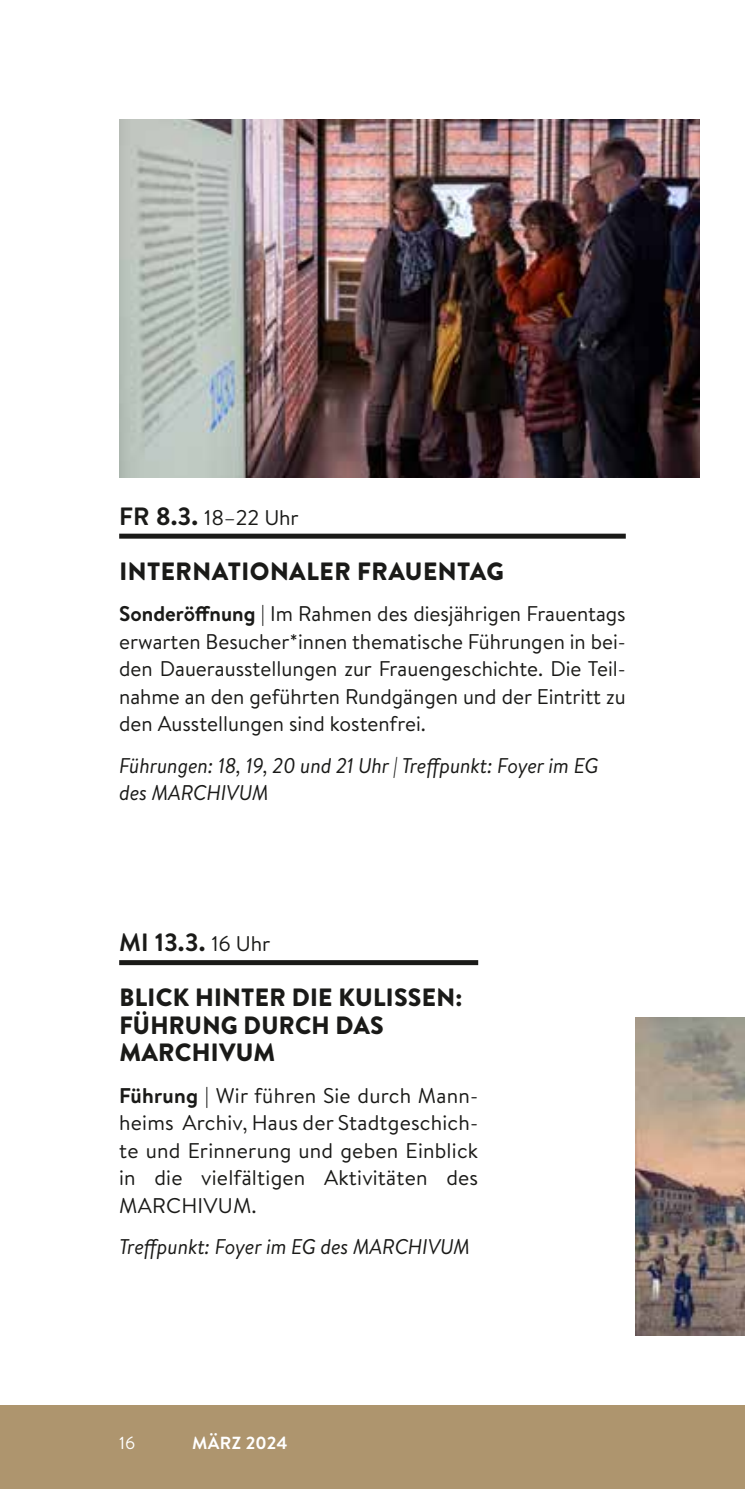
<style>
.page{position:relative;width:745px;height:1489px;background:#fff}
.page>*{position:absolute;margin:0;border:0;box-sizing:border-box;transform-origin:0 0}
.t1{font:900 25px/27.5px "Brandon Text";letter-spacing:.01em;color:#1a1a18}
.t2{font:700 25px "Brandon Text";color:#1a1a18}
.t3{font:21.25px/27.5px "Brandon Text";color:#1a1a18;text-align:justify}
.t4{font:italic 21.25px/27.5px "Brandon Text";letter-spacing:-.01em;color:#1a1a18}
.t5{font:700 17.5px "Brandon Text";letter-spacing:.01em;color:#fff}
.t6{font:17.5px "Brandon Text";color:#fff}
.s1{font-weight:700;font-size:25px}
.s2{font-weight:700}
.s3{font-weight:400;font-size:21.25px}
</style>
<div class="page">
<div style="left:0;top:1405px;width:744px;height:83px;background:#ae956e"></div>
<div style="left:119px;top:533px;width:506px;height:5px;background:#1a1a18"></div>
<img style="left:119px;top:119px;width:580px;height:359px">
<div style="left:119px;top:960px;width:359px;height:5px;background:#1a1a18"></div>
<img style="left:635px;top:1017px;width:109px;height:318px">
<p class="t3" style="left:119px;top:503px;width:181px"><span class="s1">FR 8.3.</span> 18–22 Uhr</p>
<p class="t1" style="left:119px;top:557px;width:386px">INTERNATIONALER FRAUENTAG</p>
<p class="t3" style="left:119px;top:599px;width:508px"><span class="s2">Sonderöffnung</span> | Im Rahmen des diesjährigen Frauentags erwarten Besucher*innen thematische Führungen in bei&shy;den Dauerausstellungen zur Frauengeschichte. Die Teil&shy;nahme an den geführten Rundgängen und der Eintritt zu den Ausstellungen sind kostenfrei.</p>
<p class="t4" style="left:119px;top:750px;width:480px">Führungen: 18, 19, 20 und 21 Uhr | Treffpunkt: Foyer im EG des MARCHIVUM</p>
<p class="t2" style="left:119px;top:925px;width:153px">MI 13.3. <span class="s3">16 Uhr</span></p>
<p class="t1" style="left:119px;top:983px;width:344px">BLICK HINTER DIE KULISSEN:<br>FÜHRUNG DURCH DAS<br>MARCHIVUM</p>
<p class="t3" style="left:119px;top:1080px;width:360px"><span class="s2">Führung</span> | Wir führen Sie durch Mann&shy;heims Archiv, Haus der Stadtgeschich&shy;te und Erinnerung und geben Einblick in die vielfältigen Aktivitäten des MARCHIVUM.</p>
<p class="t4" style="left:119px;top:1232px;width:352px">Treffpunkt: Foyer im EG des MARCHIVUM</p>
<p class="t6" style="left:119px;top:1430px;width:18px">16</p>
<p class="t5" style="left:192px;top:1430px;width:97px">MÄRZ 2024</p>
</div>
